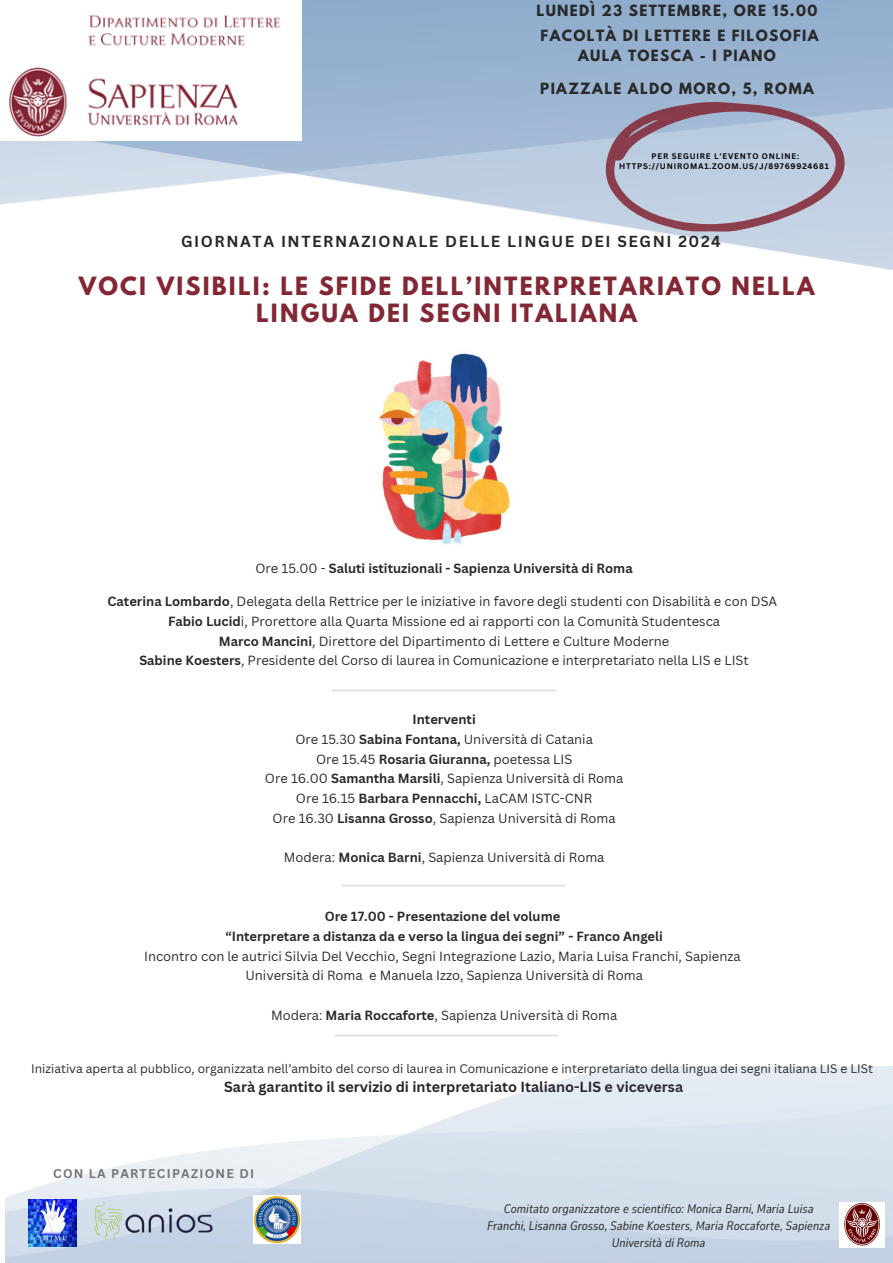
<style>
.page{position:relative;width:893px;height:1263px;background:#fff}
.page>*{position:absolute;margin:0;border:0;box-sizing:border-box;transform-origin:0 0}
.t1{font:700 22.27px/27.6px "League Spartan";letter-spacing:.1em;color:#832735;text-align:center}
.t2{font:700 15.52px "Canva Sans";letter-spacing:.1em;color:#292929}
.t3{font:700 14.33px "Canva Sans";color:#292929}
.t4{font:700 13.73px/24.5px "League Spartan";letter-spacing:.1em;color:#292929}
.t5{font:12.9px/19.6px "Canva Sans";color:#292929;text-align:center}
.t6{font:700 12.9px "Canva Sans";color:#292929}
.t7{font:italic 12.38px/16.9px "Nunito Sans 10 pt Condensed";color:#292929;text-align:center}
.t8{font:700 12.3px "Canva Sans";letter-spacing:.1em;color:#737373}
.t9{font:12.08px "Canva Sans";color:#292929}
.t10{font:700 7.88px "Canva Sans";letter-spacing:.1em;color:#000}
.s1{font-weight:400}
.s2{font-weight:700}
</style>
<div class="page">
<img style="left:6px;top:1066px;width:887px;height:197px">
<img style="left:9px;top:14px;width:272px;height:123px">
<img style="left:379px;top:353px;width:131px;height:191px">
<hr style="left:332px;top:689px;width:224px;height:3px;background:#000">
<hr style="left:342px;top:884px;width:223px;height:3px;background:#000">
<hr style="left:335px;top:1034px;width:223px;height:3px;background:#000">
<img style="left:839px;top:1202px;width:45px;height:45px">
<svg style="left:604px;top:101px;width:241px;height:130px;background:#b1b2c5"></svg>
<img style="left:92px;top:1199px;width:123px;height:44px">
<img style="left:253px;top:1195px;width:48px;height:48px">
<img style="left:29px;top:1199px;width:47px;height:47px">
<h4 class="t4" style="left:536px;top:0;width:283px">LUNEDÌ 23 SETTEMBRE, ORE 15.00<br>FACOLTÀ DI LETTERE E FILOSOFIA</h4>
<h4 class="t4" style="left:578px;top:45px;width:199px">AULA TOESCA - I PIANO</h4>
<h4 class="t4" style="left:540px;top:78px;width:275px">PIAZZALE ALDO MORO, 5, ROMA</h4>
<h5 class="t10" style="left:651px;top:151px;width:149px">PER SEGUIRE L’EVENTO ONLINE:</h5>
<p class="t10" style="left:619px;top:161px;width:211px">HTTPS://UNIROMA1.ZOOM.US/J/89769924681</p>
<p class="t2" style="left:181px;top:230px;width:541px">GIORNATA INTERNAZIONALE DELLE LINGUE DEI SEGNI 2024</p>
<h4 class="t1" style="left:79px;top:275px;width:737px">VOCI VISIBILI: LE SFIDE DELL’INTERPRETARIATO NELLA<br>LINGUA DEI SEGNI ITALIANA</h4>
<h3 class="t6" style="left:255px;top:559px;width:379px"><span class="s1">Ore 15.00 -</span> Saluti istituzionali - Sapienza Università di Roma</h3>
<h3 class="t5" style="left:108px;top:591px;width:671px"><span class="s2">Caterina Lombardo</span>, Delegata della Rettrice per le iniziative in favore degli studenti con Disabilità e con DSA <span class="s2">Fabio Lucid</span>i, Prorettore alla Quarta Missione ed ai rapporti con la Comunità Studentesca<br><span class="s2">Marco Mancini</span>, Direttore del Dipartimento di Lettere e Culture Moderne<br><span class="s2">Sabine Koesters</span>, Presidente del Corso di laurea in Comunicazione e interpretariato nella LIS e LISt</h3>
<p class="t5" style="left:265px;top:709px;width:360px"><span class="s2">Interventi<br></span>Ore 15.30 <span class="s2">Sabina Fontana,</span> Università di Catania<br>Ore 15.45 <span class="s2">Rosaria Giuranna,</span> poetessa LIS<br>Ore 16.00 <span class="s2">Samantha Marsili</span>, Sapienza Università di Roma Ore 16.15 <span class="s2">Barbara Pennacchi,</span> LaCAM ISTC-CNR<br>Ore 16.30 <span class="s2">Lisanna Grosso</span>, Sapienza Università di Roma</p>
<p class="t5" style="left:284px;top:847px;width:322px">Modera: <span class="s2">Monica Barni</span>, Sapienza Università di Roma</p>
<p class="t5" style="left:144px;top:906px;width:598px"><span class="s2">Ore 17.00 - Presentazione del volume<br>“Interpretare a distanza da e verso la lingua dei segni” - Franco Angeli<br></span>Incontro con le autrici Silvia Del Vecchio, Segni Integrazione Lazio, Maria Luisa Franchi, Sapienza Università di Roma e Manuela Izzo, Sapienza Università di Roma</p>
<h2 class="t5" style="left:271px;top:1005px;width:348px">Modera: <span class="s2">Maria Roccaforte</span>, Sapienza Università di Roma</h2>
<h4 class="t9" style="left:31px;top:1060px;width:843px">Iniziativa aperta al pubblico, organizzata nell’ambito del corso di laurea in Comunicazione e interpretariato della lingua dei segni italiana LIS e LISt</h4>
<h4 class="t3" style="left:224px;top:1076px;width:460px">Sarà garantito il servizio di interpretariato Italiano-LIS e viceversa</h4>
<p class="t8" style="left:53px;top:1165px;width:202px">CON LA PARTECIPAZIONE DI</p>
<h6 class="t7" style="left:487px;top:1201px;width:345px">Comitato organizzatore e scientifico: Monica Barni, Maria Luisa<br>Franchi, Lisanna Grosso, Sabine Koesters, Maria Roccaforte, Sapienza<br>Università di Roma</h6>
</div>
